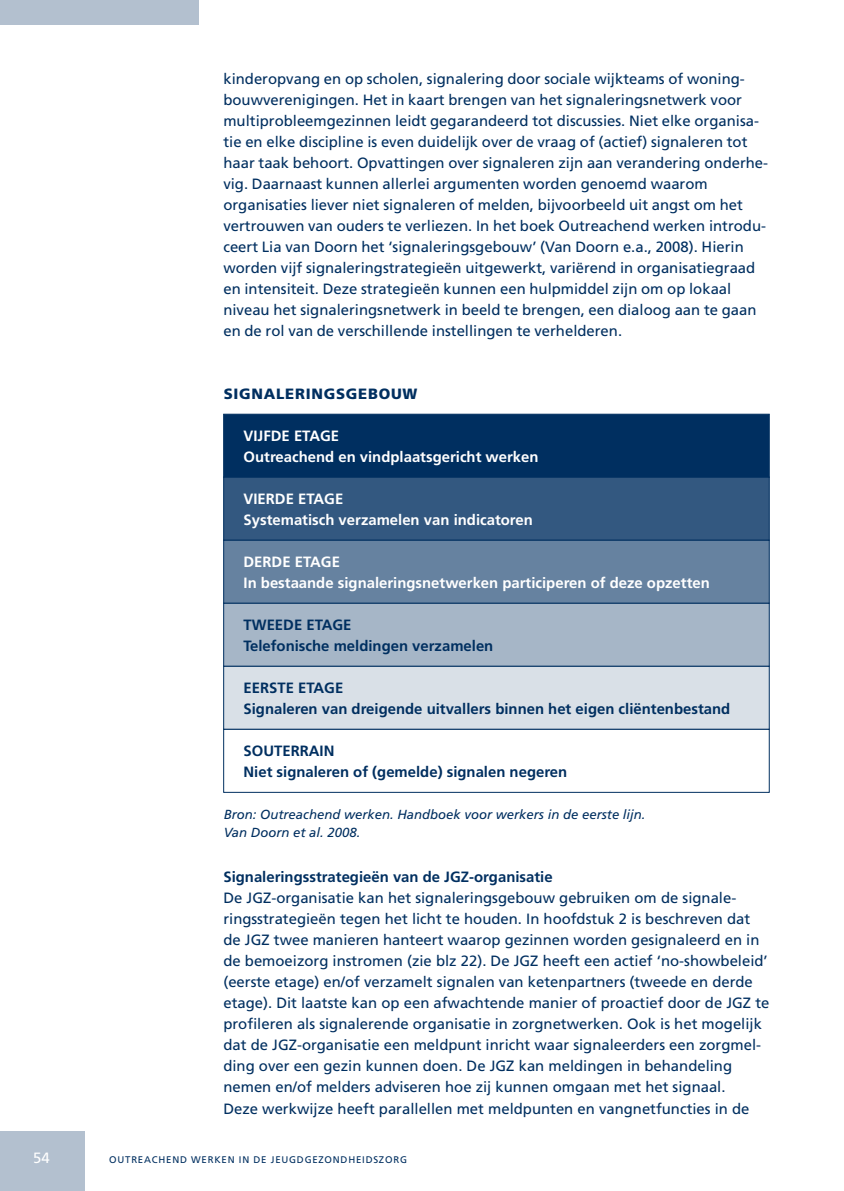
<style>
.page{position:relative;width:844px;height:1191px;background:#fff}
.page>*{position:absolute;margin:0;border:0;box-sizing:border-box;transform-origin:0 0}
.t1{font:14.88px/21px "Frutiger";color:#002f60}
.t2{font:700 14.88px/21px "Frutiger";color:#002f60}
.t3{font:700 14.88px/21px "Frutiger";color:#fff}
.t4{font:900 14.88px "Frutiger";letter-spacing:.05em;color:#002f60}
.t5{font:14.88px "Frutiger";color:#fff}
.t6{font:italic 13.12px/17.5px "Frutiger";color:#002f60}
.t7{font:9.62px "Frutiger";letter-spacing:.08em;color:#002f60}
</style>
<div class="page">
<div style="left:0;top:1131px;width:84px;height:60px;background:#b3c0cf"></div>
<div style="left:0;top:0;width:198px;height:25px;background:#b3c0cf"></div>
<div style="left:223px;top:414px;width:546px;height:63px;background:#002f60;border:1px solid #002f60"></div>
<div style="left:223px;top:477px;width:546px;height:63px;background:#335880;border:1px solid #002f60"></div>
<div style="left:223px;top:540px;width:546px;height:63px;background:#6682a0;border:1px solid #002f60"></div>
<div style="left:223px;top:603px;width:546px;height:63px;background:#a6b6c7;border:1px solid #002f60"></div>
<div style="left:223px;top:666px;width:546px;height:63px;background:#d9e0e7;border:1px solid #002f60"></div>
<div style="left:223px;top:729px;width:546px;height:63px;background:#fff;border:1px solid #002f60"></div>
<p class="t1" style="left:223px;top:68px;width:546px">kinderopvang en op scholen, signalering door sociale wijkteams of woning&shy;bouwverenigingen. Het in kaart brengen van het signaleringsnetwerk voor multiprobleemgezinnen leidt gegarandeerd tot discussies. Niet elke organisa&shy;tie en elke discipline is even duidelijk over de vraag of (actief) signaleren tot haar taak behoort. Opvattingen over signaleren zijn aan verandering onderhe&shy;vig. Daarnaast kunnen allerlei argumenten worden genoemd waarom organisaties liever niet signaleren of melden, bijvoorbeeld uit angst om het vertrouwen van ouders te verliezen. In het boek Outreachend werken introdu&shy;ceert Lia van Doorn het ‘signaleringsgebouw’ (Van Doorn e.a., 2008). Hierin worden vijf signaleringstrategieën uitgewerkt, variërend in organisatiegraad en intensiteit. Deze strategieën kunnen een hulpmiddel zijn om op lokaal niveau het signaleringsnetwerk in beeld te brengen, een dialoog aan te gaan en de rol van de verschillende instellingen te verhelderen.</p>
<p class="t4" style="left:223px;top:385px;width:194px">SIGNALERINGSGEBOUW</p>
<p class="t3" style="left:243px;top:425px;width:296px">VIJFDE ETAGE<br>Outreachend en vindplaatsgericht werken</p>
<p class="t3" style="left:243px;top:488px;width:291px">VIERDE ETAGE<br>Systematisch verzamelen van indicatoren</p>
<p class="t3" style="left:243px;top:551px;width:467px">DERDE ETAGE<br>In bestaande signaleringsnetwerken participeren of deze opzetten</p>
<p class="t2" style="left:243px;top:614px;width:251px">TWEEDE ETAGE<br>Telefonische meldingen verzamelen</p>
<p class="t2" style="left:243px;top:677px;width:488px">EERSTE ETAGE<br>Signaleren van dreigende uitvallers binnen het eigen cliëntenbestand</p>
<p class="t2" style="left:243px;top:740px;width:325px">SOUTERRAIN<br>Niet signaleren of (gemelde) signalen negeren</p>
<p class="t6" style="left:223px;top:806px;width:423px">Bron: Outreachend werken. Handboek voor werkers in de eerste lijn.<br>Van Doorn et al. 2008.</p>
<p class="t2" style="left:223px;top:866px;width:330px">Signaleringsstrategieën van de JGZ-organisatie</p>
<p class="t1" style="left:223px;top:887px;width:547px">De JGZ-organisatie kan het signaleringsgebouw gebruiken om de signale&shy;ringsstrategieën tegen het licht te houden. In hoofdstuk 2 is beschreven dat de JGZ twee manieren hanteert waarop gezinnen worden gesignaleerd en in de bemoeizorg instromen (zie blz 22). De JGZ heeft een actief ‘no-showbeleid’ (eerste etage) en/of verzamelt signalen van ketenpartners (tweede en derde etage). Dit laatste kan op een afwachtende manier of proactief door de JGZ te profileren als signalerende organisatie in zorgnetwerken. Ook is het mogelijk dat de JGZ-organisatie een meldpunt inricht waar signaleerders een zorgmel&shy;ding over een gezin kunnen doen. De JGZ kan meldingen in behandeling nemen en/of melders adviseren hoe zij kunnen omgaan met het signaal.<br>Deze werkwijze heeft parallellen met meldpunten en vangnetfuncties in de</p>
<p class="t5" style="left:33px;top:1149px;width:18px">54</p>
<p class="t7" style="left:109px;top:1153px;width:299px">Outreachend werken in de Jeugdgezondheidszorg</p>
</div>
